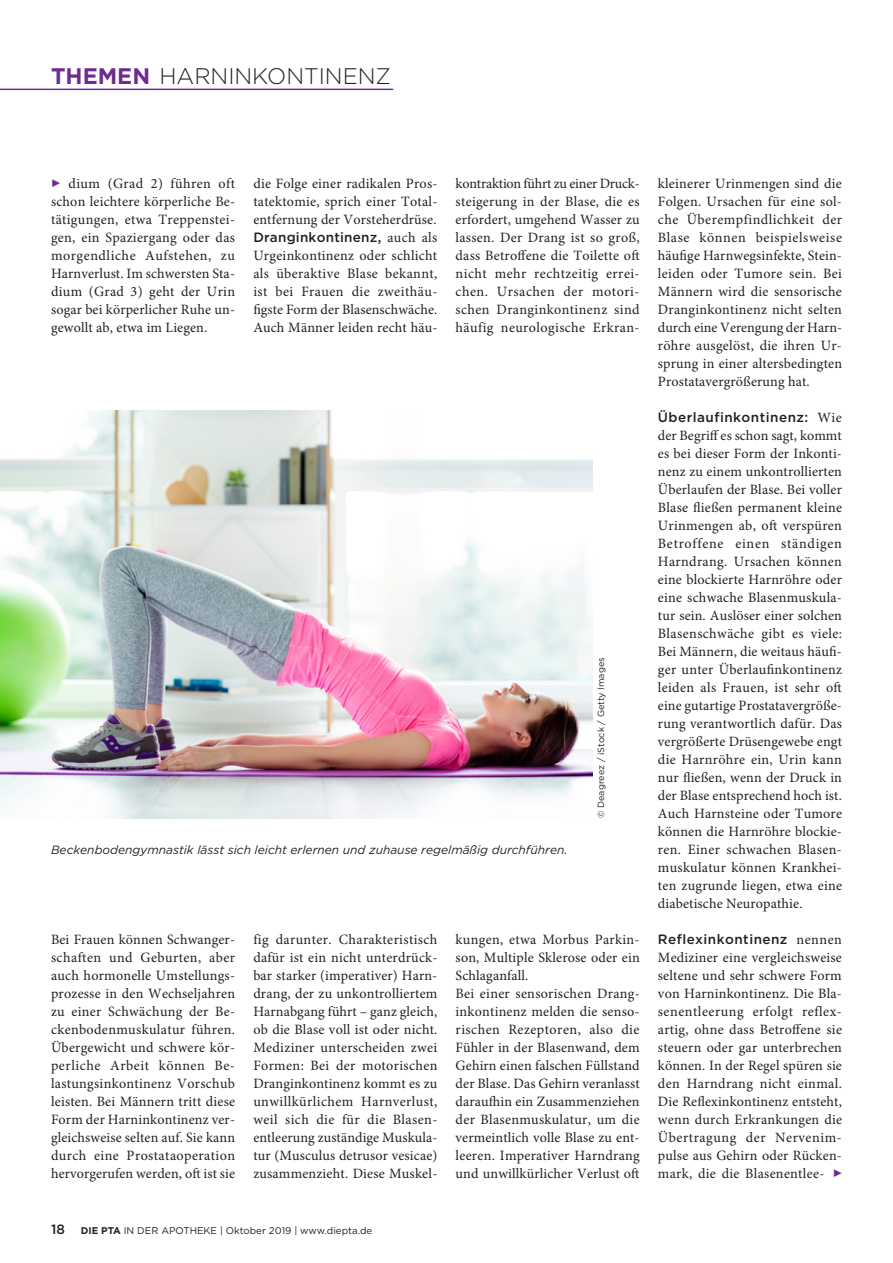
<style>
.page{position:relative;width:893px;height:1263px;background:#fff}
.page>*{position:absolute;margin:0;border:0;box-sizing:border-box;transform-origin:0 0}
.t1{font:300 22.5px "Gotham";color:#231f20}
.t2{font:14.25px/18px "Minion Pro";letter-spacing:.015em;color:#231f20;text-align:justify}
.t3{font:500 13.5px "Gotham";letter-spacing:.035em;color:#231f20}
.t4{font:500 13.5px "Gotham";letter-spacing:.015em;color:#231f20}
.t5{font:italic 12px "Gotham";color:#231f20}
.t6{font:9.75px "Gotham";color:#231f20}
.t7{font:9px "Gotham";color:#231f20}
.s1{font-weight:700;color:#6e2c91}
.s2{font-family:"Minion Pro";font-weight:400;font-size:14.25px}
.s3{font-weight:500;font-size:13.5px}
.s4{font-weight:700}
</style>
<div class="page">
<hr style="left:0;top:89px;width:393px;height:1px;background:#6e2c91">
<img style="left:0;top:410px;width:593px;height:408px">
<h1 class="t1" style="left:51px;top:62px;width:341px"><span class="s1">THEMEN</span> HARNINKONTINENZ</h1>
<p class="t2" style="left:51px;top:175px;width:186px;text-indent:18px">dium (Grad 2) führen oft schon leichtere körperliche Be&shy;tätigungen, etwa Treppenstei&shy;gen, ein Spaziergang oder das morgendliche Aufstehen, zu Harnverlust. Im schwersten Sta&shy;dium (Grad 3) geht der Urin sogar bei körperlicher Ruhe un&shy;gewollt ab, etwa im Liegen.</p>
<p class="t2" style="left:253px;top:175px;width:186px">die Folge einer radikalen Pros&shy;tatektomie, sprich einer Total&shy;entfernung der Vorsteherdrüse.</p>
<p class="t4" style="left:253px;top:228px;width:185px">Dranginkontinenz, <span class="s2">auch als</span></p>
<p class="t2" style="left:253px;top:247px;width:186px">Urgeinkontinenz oder schlicht als überaktive Blase bekannt, ist bei Frauen die zweithäu&shy;figste Form der Blasenschwäche.<br>Auch Männer leiden recht häu-</p>
<p class="t2" style="left:456px;top:175px;width:186px">kontraktion führt zu einer Druck&shy;steigerung in der Blase, die es erfordert, umgehend Wasser zu lassen. Der Drang ist so groß, dass Betroffene die Toilette oft nicht mehr rechtzeitig errei&shy;chen. Ursachen der motori&shy;schen Dranginkontinenz sind häufig neurologische Erkran-</p>
<p class="t7" style="left:595px;top:818px;width:162px;rotate:-90deg">© Deagreez / iStock / Getty Images</p>
<p class="t5" style="left:51px;top:842px;width:518px">Beckenbodengymnastik lässt sich leicht erlernen und zuhause regelmäßig durchführen.</p>
<p class="t2" style="left:51px;top:931px;width:186px">Bei Frauen können Schwanger&shy;schaften und Geburten, aber auch hormonelle Umstellungs&shy;prozesse in den Wechseljahren zu einer Schwächung der Be&shy;ckenbodenmuskulatur führen.<br>Übergewicht und schwere kör&shy;perliche Arbeit können Be&shy;lastungsinkontinenz Vorschub leisten. Bei Männern tritt diese Form der Harninkontinenz ver&shy;gleichsweise selten auf. Sie kann durch eine Prostataoperation hervorgerufen werden, oft ist sie</p>
<p class="t2" style="left:253px;top:931px;width:186px;text-align:left">fig darunter. Charakteristisch dafür ist ein nicht unterdrück&shy;bar starker (imperativer) Harn&shy;drang, der zu unkontrolliertem<br>Harnabgang führt – ganz gleich, ob die Blase voll ist oder nicht.<br>Mediziner unterscheiden zwei<br>Formen: Bei der motorischen<br>Dranginkontinenz kommt es zu unwillkürlichem Harnverlust, weil sich die für die Blasen&shy;entleerung zuständige Muskula&shy;tur (Musculus detrusor vesicae) zusammenzieht. Diese Muskel-</p>
<p class="t6" style="left:51px;top:1224px;width:323px"><span class="s3">18</span> <span class="s4">DIE PTA</span> IN DER APOTHEKE | Oktober 2019 | www.diepta.de</p>
<p class="t2" style="left:456px;top:931px;width:186px;text-align:left">kungen, etwa Morbus Parkin&shy;son, Multiple Sklerose oder ein<br>Schlaganfall.<br>Bei einer sensorischen Drang&shy;inkontinenz melden die senso&shy;rischen Rezeptoren, also die<br>Fühler in der Blasenwand, dem<br>Gehirn einen falschen Füllstand der Blase. Das Gehirn veranlasst daraufhin ein Zusammenziehen der Blasenmuskulatur, um die vermeintlich volle Blase zu ent&shy;leeren. Imperativer Harndrang und unwillkürlicher Verlust oft</p>
<p class="t2" style="left:658px;top:175px;width:186px">kleinerer Urinmengen sind die Folgen. Ursachen für eine sol&shy;che Überempfindlichkeit der Blase können beispielsweise häufige Harnwegsinfekte, Stein&shy;leiden oder Tumore sein. Bei Männern wird die sensorische Dranginkontinenz nicht selten durch eine Verengung der Harn&shy;röhre ausgelöst, die ihren Ur&shy;sprung in einer altersbedingten Prostatavergrößerung hat.</p>
<p class="t3" style="left:658px;top:408px;width:185px">Überlaufinkontinenz: <span class="s2">Wie</span></p>
<p class="t2" style="left:658px;top:427px;width:186px">der Begriff es schon sagt, kommt es bei dieser Form der Inkonti&shy;nenz zu einem unkontrollierten Überlaufen der Blase. Bei voller Blase fließen permanent kleine Urinmengen ab, oft verspüren Betroffene einen ständigen Harndrang. Ursachen können eine blockierte Harnröhre oder eine schwache Blasenmuskula&shy;tur sein. Auslöser einer solchen Blasenschwäche gibt es viele:<br>Bei Männern, die weitaus häufi&shy;ger unter Überlaufinkontinenz leiden als Frauen, ist sehr oft eine gutartige Prostatavergröße&shy;rung verantwortlich dafür. Das vergrößerte Drüsengewebe engt die Harnröhre ein, Urin kann nur fließen, wenn der Druck in der Blase entsprechend hoch ist.<br>Auch Harnsteine oder Tumore können die Harnröhre blockie&shy;ren. Einer schwachen Blasen&shy;muskulatur können Krankhei&shy;ten zugrunde liegen, etwa eine diabetische Neuropathie.</p>
<p class="t3" style="left:658px;top:930px;width:186px">Reflexinkontinenz <span class="s2">nennen</span></p>
<p class="t2" style="left:658px;top:949px;width:186px">Mediziner eine vergleichsweise seltene und sehr schwere Form von Harninkontinenz. Die Bla&shy;senentleerung erfolgt reflex&shy;artig, ohne dass Betroffene sie steuern oder gar unterbrechen können. In der Regel spüren sie den Harndrang nicht einmal.<br>Die Reflexinkontinenz entsteht, wenn durch Erkrankungen die Übertragung der Nervenim&shy;pulse aus Gehirn oder Rücken&shy;mark, die die Blasenentlee-</p>
</div>
